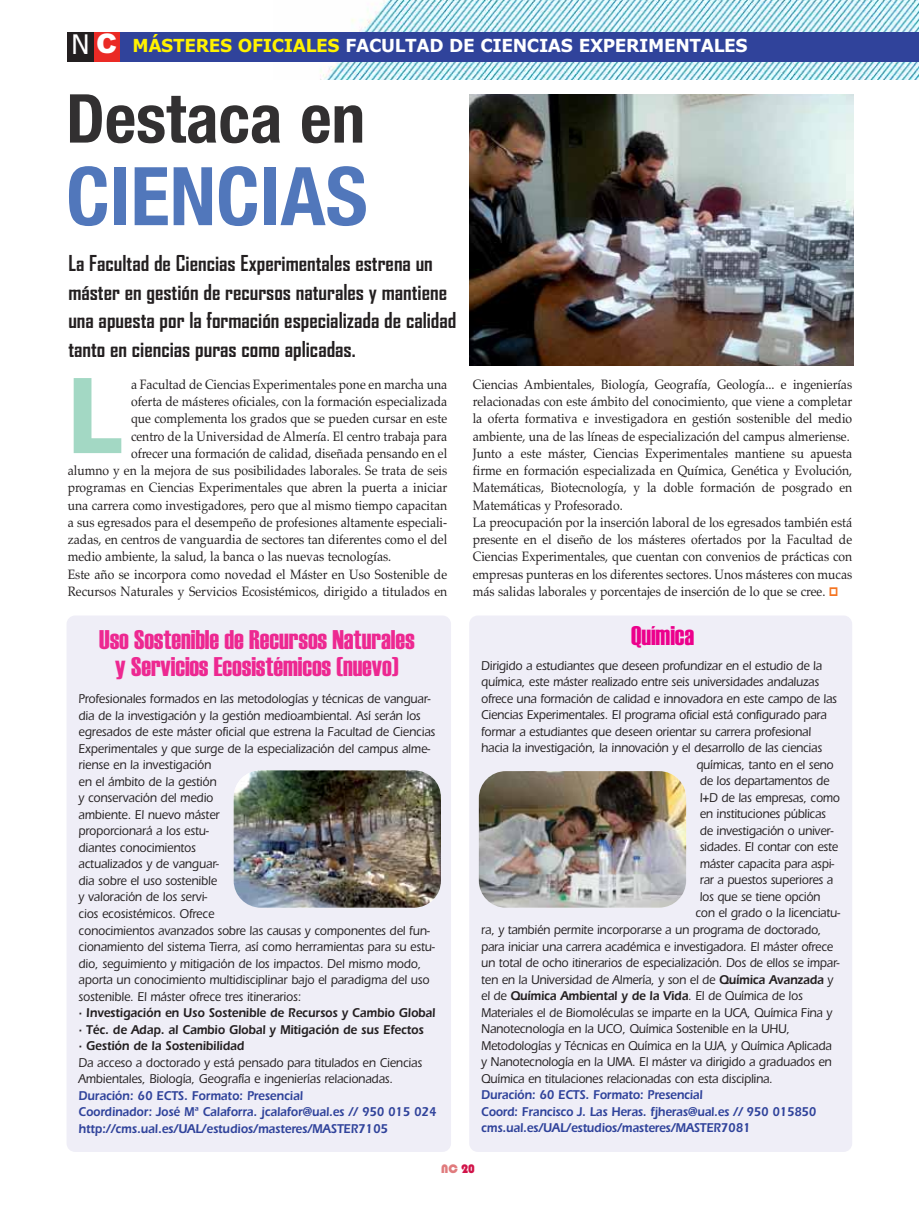
<style>
.page{position:relative;width:919px;height:1217px;background:#fff}
.page>*{position:absolute;margin:0;border:0;box-sizing:border-box;transform-origin:0 0}
.t1{font:600 112.5px "Franklin Gothic";color:#a3d8c4}
.t2{font:700 condensed 81px "Helvetica Neue";color:#5177bb}
.t3{font:700 condensed 67.5px "Helvetica Neue";color:#323031}
.t4{font:27px/27px "Haettenschweiler";color:#ed2891;text-align:center}
.t5{font:27px "Haettenschweiler";color:#ec008c}
.t6{font:700 21px/28.5px "Agency FB";color:#231f20}
.t7{font:700 18px "Verdana";letter-spacing:-.02em;color:#fff;scale:.95 1}
.t8{font:13.5px/17.2px "Palatino";color:#231f20;scale:.9 1}
.t9{font:500 13.2px/16.5px "Itc Eras";letter-spacing:-.01em;color:#231f20;scale:.9 1}
.t10{font:600 13.2px/16.5px "Itc Eras";letter-spacing:-.005em;color:#30439b;scale:.9 1}
.t11{font:600 13.2px/16.5px "Itc Eras";letter-spacing:-.005em;color:#231f20;scale:.9 1}
.t12{font:900 12px "Blippo BT";color:#e07b7d}
.s1{font-family:"Tahoma";font-weight:400;font-size:27px}
.s2{font-family:"Arial";font-weight:900;font-size:27px}
.s3{color:#fff200}
.s4{font-weight:600}
.s5{font-weight:500}
.s6{color:#d11349}
</style>
<div class="page">
<img style="left:274px;top:0;width:644px;height:80px">
<div style="left:120px;top:32px;width:798px;height:29px;background:#30439b"></div>
<div style="left:93px;top:32px;width:27px;height:29px;background:#ea2a25"></div>
<div style="left:67px;top:32px;width:27px;height:29px;background:#231f20"></div>
<div style="left:67px;top:615px;width:384px;height:536px;background:#efeef7;border-radius:9px"></div>
<div style="left:469px;top:615px;width:383px;height:536px;background:#efeef7;border-radius:9px"></div>
<img style="left:469px;top:94px;width:384px;height:271px">
<img style="left:234px;top:770px;width:207px;height:137px;border-radius:27px">
<img style="left:479px;top:771px;width:207px;height:136px;border-radius:27px">
<h3 class="t7" style="left:71px;top:38px;width:713px"><span class="s1">N</span> <span class="s2">C</span> <span class="s3">MÁSTERES OFICIALES</span> FACULTAD DE CIENCIAS EXPERIMENTALES</h3>
<h3 class="t3" style="left:66px;top:94px;width:300px">Destaca en</h3>
<h2 class="t2" style="left:66px;top:167px;width:303px">CIENCIAS</h2>
<h3 class="t6" style="left:68px;top:251px;width:389px">La Facultad de Ciencias Experimentales estrena un máster en gestión de recursos naturales y mantiene una apuesta por la formación especializada de calidad tanto en ciencias puras como aplicadas.</h3>
<h1 class="t1" style="left:66px;top:378px;width:58px">L</h1>
<p class="t8" style="left:131px;top:377px;width:353px">a Facultad de Ciencias Experimentales pone en marcha una</p>
<p class="t8" style="left:131px;top:394px;width:353px">oferta de másteres oficiales, con la formación especializada</p>
<p class="t8" style="left:131px;top:411px;width:353px">que complementa los grados que se pueden cursar en este</p>
<p class="t8" style="left:131px;top:429px;width:353px">centro de la Universidad de Almería. El centro trabaja para</p>
<p class="t8" style="left:131px;top:446px;width:353px">ofrecer una formación de calidad, diseñada pensando en el</p>
<p class="t8" style="left:68px;top:463px;width:423px">alumno y en la mejora de sus posibilidades laborales. Se trata de seis</p>
<p class="t8" style="left:68px;top:480px;width:423px">programas en Ciencias Experimentales que abren la puerta a iniciar</p>
<p class="t8" style="left:68px;top:498px;width:423px">una carrera como investigadores, pero que al mismo tiempo capacitan</p>
<p class="t8" style="left:68px;top:515px;width:423px">a sus egresados para el desempeño de profesiones altamente especiali-</p>
<p class="t8" style="left:68px;top:532px;width:423px">zadas, en centros de vanguardia de sectores tan diferentes como el del</p>
<p class="t8" style="left:68px;top:549px;width:361px">medio ambiente, la salud, la banca o las nuevas tecnologías.</p>
<p class="t8" style="left:68px;top:567px;width:423px">Este año se incorpora como novedad el Máster en Uso Sostenible de</p>
<p class="t8" style="left:68px;top:584px;width:423px">Recursos Naturales y Servicios Ecosistémicos, dirigido a titulados en</p>
<p class="t8" style="left:472px;top:377px;width:423px">Ciencias Ambientales, Biología, Geografía, Geología... e ingenierías relacionadas con este ámbito del conocimiento, que viene a completar la oferta formativa e investigadora en gestión sostenible del medio ambiente, una de las líneas de especialización del campus almeriense.<br>Junto a este máster, Ciencias Experimentales mantiene su apuesta firme en formación especializada en Química, Genética y Evolución, Matemáticas, Biotecnología, y la doble formación de posgrado en Matemáticas y Profesorado.<br>La preocupación por la inserción laboral de los egresados también está presente en el diseño de los másteres ofertados por la Facultad de Ciencias Experimentales, que cuentan con convenios de prácticas con empresas punteras en los diferentes sectores. Unos másteres con mucas más salidas laborales y porcentajes de inserción de lo que se cree.</p>
<h3 class="t4" style="left:99px;top:627px;width:317px">Uso Sostenible de Recursos Naturales y Servicios Ecosistémicos (nuevo)</h3>
<h3 class="t5" style="left:631px;top:626px;width:65px">Química</h3>
<p class="t9" style="left:481px;top:658px;width:380px">Dirigido a estudiantes que deseen profundizar en el estudio de la</p>
<p class="t9" style="left:481px;top:675px;width:377px">química, este máster realizado entre seis universidades andaluzas</p>
<p class="t9" style="left:481px;top:691px;width:397px">ofrece una formación de calidad e innovadora en este campo de las</p>
<p class="t9" style="left:481px;top:708px;width:385px">Ciencias Experimentales. El programa oficial está configurado para</p>
<p class="t9" style="left:481px;top:724px;width:368px">formar a estudiantes que deseen orientar su carrera profesional</p>
<p class="t9" style="left:481px;top:741px;width:380px">hacia la investigación, la innovación y el desarrollo de las ciencias</p>
<p class="t9" style="left:696px;top:757px;width:154px">químicas, tanto en el seno</p>
<p class="t9" style="left:699px;top:774px;width:146px">de los departamentos de</p>
<p class="t9" style="left:699px;top:790px;width:157px">I+D de las empresas, como</p>
<p class="t9" style="left:699px;top:807px;width:142px">en instituciones públicas</p>
<p class="t9" style="left:699px;top:823px;width:150px">de investigación o univer-</p>
<p class="t9" style="left:699px;top:840px;width:155px">sidades. El contar con este</p>
<p class="t9" style="left:699px;top:856px;width:151px">máster capacita para aspi-</p>
<p class="t9" style="left:699px;top:873px;width:150px">rar a puestos superiores a</p>
<p class="t9" style="left:699px;top:889px;width:136px">los que se tiene opción</p>
<p class="t9" style="left:695px;top:906px;width:162px">con el grado o la licenciatu-</p>
<p class="t9" style="left:481px;top:922px;width:379px">ra, y también permite incorporarse a un programa de doctorado,</p>
<p class="t9" style="left:481px;top:939px;width:392px">para iniciar una carrera académica e investigadora. El máster ofrece</p>
<p class="t9" style="left:481px;top:955px;width:399px">un total de ocho itinerarios de especialización. Dos de ellos se impar-</p>
<p class="t9" style="left:481px;top:972px;width:392px">ten en la Universidad de Almería, y son el de <span class="s4">Química Avanzada</span> y</p>
<p class="t11" style="left:481px;top:988px;width:359px"><span class="s5">el de</span> Química Ambiental y de la Vida<span class="s5">. El de Química de los</span></p>
<p class="t9" style="left:481px;top:1005px;width:391px">Materiales el de Biomoléculas se imparte en la UCA, Química Fina y</p>
<p class="t9" style="left:481px;top:1021px;width:344px">Nanotecnología en la UCO, Química Sostenible en la UHU,</p>
<p class="t9" style="left:481px;top:1038px;width:391px">Metodologías y Técnicas en Química en la UJA, y Química Aplicada</p>
<p class="t9" style="left:481px;top:1054px;width:391px">y Nanotecnología en la UMA. El máster va dirigido a graduados en</p>
<p class="t9" style="left:481px;top:1071px;width:325px">Química en titulaciones relacionadas con esta disciplina.</p>
<p class="t10" style="left:481px;top:1087px;width:374px">Duración: 60 ECTS. Formato: Presencial<br>Coord: Francisco J. Las Heras. fjheras@ual.es // 950 015850 cms.ual.es/UAL/estudios/masteres/MASTER7081</p>
<p class="t9" style="left:79px;top:692px;width:398px">Profesionales formados en las metodologías y técnicas de vanguar&shy;dia de la investigación y la gestión medioambiental. Así serán los egresados de este máster oficial que estrena la Facultad de Ciencias Experimentales y que surge de la especialización del campus alme&shy;riense en la investigación<br>en el ámbito de la gestión<br>y conservación del medio<br>ambiente. El nuevo máster<br>proporcionará a los estu-<br>diantes conocimientos<br>actualizados y de vanguar-<br>dia sobre el uso sostenible<br>y valoración de los servi-<br>cios ecosistémicos. Ofrece<br>conocimientos avanzados sobre las causas y componentes del fun&shy;cionamiento del sistema Tierra, así como herramientas para su estu&shy;dio, seguimiento y mitigación de los impactos. Del mismo modo, aporta un conocimiento multidisciplinar bajo el paradigma del uso sostenible. El máster ofrece tres itinerarios:</p>
<p class="t11" style="left:79px;top:1005px;width:398px">· Investigación en Uso Sostenible de Recursos y Cambio Global · Téc. de Adap. al Cambio Global y Mitigación de sus Efectos<br>· Gestión de la Sostenibilidad</p>
<p class="t9" style="left:79px;top:1055px;width:383px">Da acceso a doctorado y está pensado para titulados en Ciencias<br>Ambientales, Biología, Geografía e ingenierías relacionadas.</p>
<p class="t10" style="left:79px;top:1087px;width:399px">Duración: 60 ECTS. Formato: Presencial<br>Coordinador: José Mª Calaforra. jcalafor@ual.es // 950 015 024 http://cms.ual.es/UAL/estudios/masteres/MASTER7105</p>
<p class="t12" style="left:441px;top:1164px;width:35px">NC <span class="s6">20</span></p>
</div>
